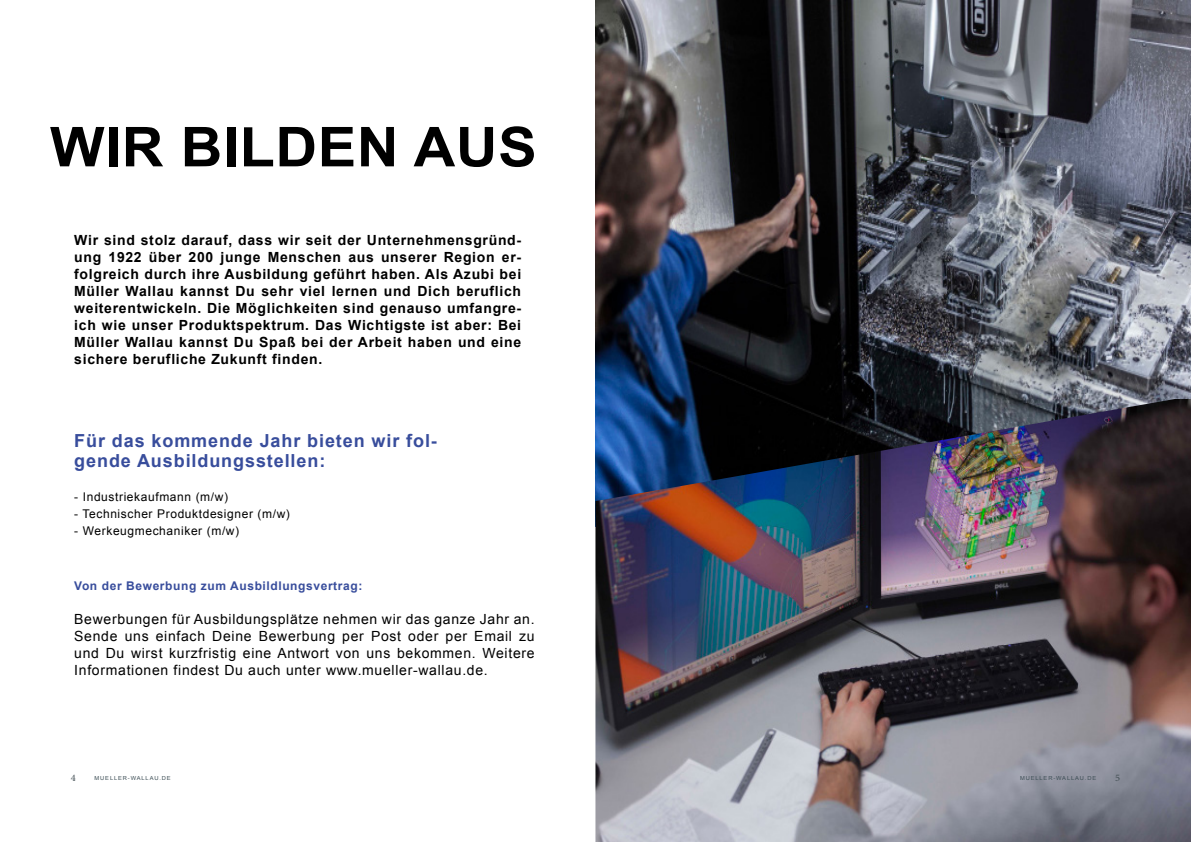
<style>
.page{position:relative;width:1191px;height:842px;background:#fff}
.page>*{position:absolute;margin:0;border:0;box-sizing:border-box;transform-origin:0 0}
.t1{font:700 55px "Arial";letter-spacing:.01em;color:#000;scale:1.05 1}
.t2{font:700 18px/20px "Arial";letter-spacing:.05em;color:#384d9c}
.t3{font:700 14px/17px "Arial";letter-spacing:.05em;color:#000;text-align:justify}
.t4{font:14px/17px "Arial";letter-spacing:.05em;color:#000;text-align:justify}
.t5{font:12px "Arial";letter-spacing:.05em;color:#000}
.t6{font:700 12px "Arial";letter-spacing:.05em;color:#384d9c}
.t7{font:10px "Minion Pro";color:#445055;scale:1.05 1}
.t8{font:5.5px "Arial";letter-spacing:.15em;color:#3d4e55;scale:1.05 1}
</style>
<div class="page">
<img style="left:595px;top:0;width:596px;height:399px">
<img style="left:595px;top:399px;width:596px;height:443px">
<h1 class="t1" style="left:50px;top:111px;width:465px">WIR BILDEN AUS</h1>
<p class="t3" style="left:74px;top:233px;width:448px">Wir sind stolz darauf, dass wir seit der Unternehmensgründ&shy;ung 1922 über 200 junge Menschen aus unserer Region er&shy;folgreich durch ihre Ausbildung geführt haben. Als Azubi bei Müller Wallau kannst Du sehr viel lernen und Dich beruflich weiterentwickeln. Die Möglichkeiten sind genauso umfangre&shy;ich wie unser Produktspektrum. Das Wichtigste ist aber: Bei Müller Wallau kannst Du Spaß bei der Arbeit haben und eine sichere berufliche Zukunft finden.</p>
<p class="t2" style="left:74px;top:431px;width:364px">Für das kommende Jahr bieten wir fol&shy;gende Ausbildungsstellen:</p>
<p class="t5" style="left:74px;top:489px;width:155px">- Industriekaufmann (m/w)</p>
<p class="t5" style="left:74px;top:506px;width:217px">- Technischer Produktdesigner (m/w)</p>
<p class="t5" style="left:74px;top:523px;width:166px">- Werkeugmechaniker (m/w)</p>
<p class="t6" style="left:74px;top:578px;width:289px">Von der Bewerbung zum Ausbildlungsvertrag:</p>
<p class="t4" style="left:74px;top:611px;width:462px">Bewerbungen für Ausbildungsplätze nehmen wir das ganze Jahr an.<br>Sende uns einfach Deine Bewerbung per Post oder per Email zu und Du wirst kurzfristig eine Antwort von uns bekommen. Weitere Informationen findest Du auch unter www.mueller-wallau.de.</p>
<p class="t7" style="left:71px;top:771px;width:6px">4</p>
<p class="t8" style="left:95px;top:774px;width:74px">MUELLER-WALLAU.DE</p>
<p class="t8" style="left:1020px;top:774px;width:74px">MUELLER-WALLAU.DE</p>
<p class="t7" style="left:1115px;top:771px;width:6px">5</p>
</div>
